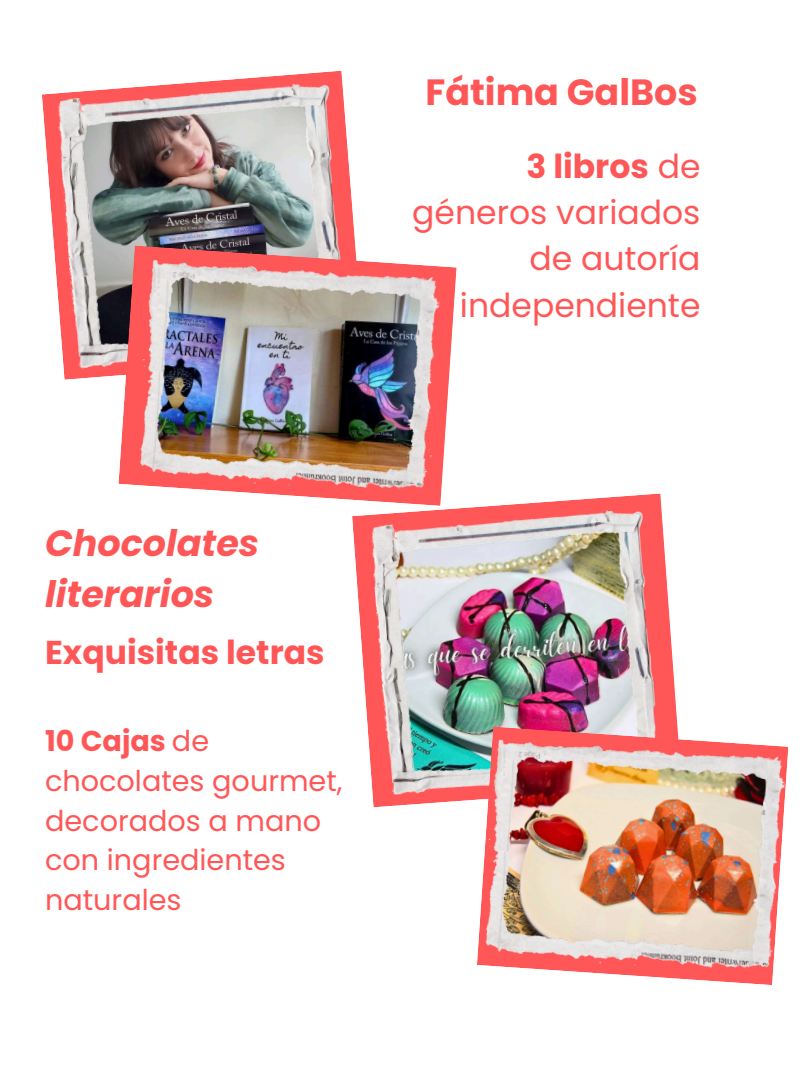
<style>
.page{position:relative;width:810px;height:1080px;background:#fff}
.page>*{position:absolute;margin:0;border:0;box-sizing:border-box;transform-origin:0 0}
.t1{font:italic 700 36.5px/50.8px "Poppins";color:#ff5757}
.t2{font:700 36.5px "Poppins";color:#ff5757}
.t3{font:33px/46.2px "Poppins";color:#ff5757;text-align:right}
.t4{font:700 33px "Poppins";color:#ff5757}
.t5{font:28.69px/39.7px "Poppins";color:#ff5757}
.s1{font-weight:700}
</style>
<div class="page">
<svg style="left:42px;top:71px;width:314px;height:309px"></svg>
<img style="left:56px;top:79px;width:293px;height:293px">
<svg style="left:118px;top:245px;width:339px;height:255px"></svg>
<img style="left:135px;top:260px;width:308px;height:235px">
<svg style="left:352px;top:493px;width:326px;height:314px"></svg>
<img style="left:370px;top:505px;width:293px;height:293px">
<svg style="left:477px;top:727px;width:296px;height:258px"></svg>
<img style="left:481px;top:739px;width:307px;height:235px">
<h1 class="t2" style="left:425px;top:66px;width:274px">Fátima GalBos</h1>
<h2 class="t3" style="left:412px;top:143px;width:290px"><span class="s1">3 libros</span> de géneros variados de autoría independiente</h2>
<p class="t1" style="left:45px;top:518px;width:216px">Chocolates literarios</p>
<p class="t4" style="left:45px;top:630px;width:281px">Exquisitas letras</p>
<p class="t5" style="left:45px;top:722px;width:299px"><span class="s1">10 Cajas</span> de chocolates gourmet, decorados a mano con ingredientes naturales</p>
</div>
